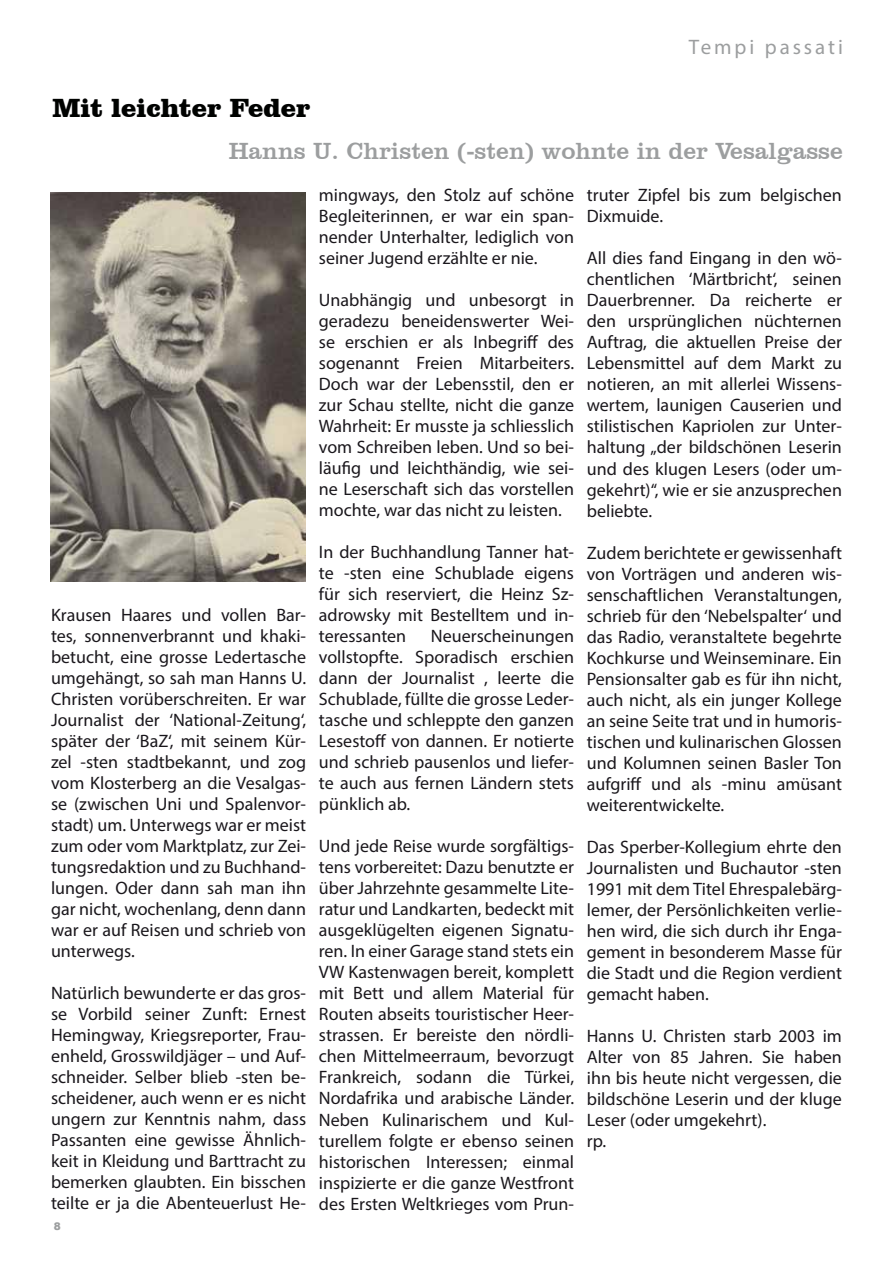
<style>
.page{position:relative;width:893px;height:1263px;background:#fff}
.page>*{position:absolute;margin:0;border:0;box-sizing:border-box;transform-origin:0 0}
.t1{font:900 27px "Clarendon BT";color:#000200}
.t2{font:24px "Clarendon BT";color:#9c9e9f}
.t3{font:21px "Myriad Pro";letter-spacing:.14em;color:#9c9e9f}
.t4{font:18px/21px "Myriad Pro";color:#1a171c;text-align:justify}
.t5{font:900 10.5px "Arial";color:#9c9e9f}
</style>
<div class="page">
<img style="left:50px;top:192px;width:256px;height:389px">
<p class="t3" style="left:689px;top:34px;width:156px">Tempi passati</p>
<h1 class="t1" style="left:53px;top:91px;width:259px">Mit leichter Feder</h1>
<h2 class="t2" style="left:229px;top:136px;width:616px">Hanns U. Christen (-sten) wohnte in der Vesalgasse</h2>
<p class="t4" style="left:51px;top:604px;width:257px">Krausen Haares und vollen Bar&shy;tes, sonnenverbrannt und khaki&shy;betucht, eine grosse Ledertasche umgehängt, so sah man Hanns U.<br>Christen vorüberschreiten. Er war Journalist der ‘National-Zeitung‘, später der ‘BaZ‘, mit seinem Kür&shy;zel -sten stadtbekannt, und zog vom Klosterberg an die Vesalgas&shy;se (zwischen Uni und Spalenvor&shy;stadt) um. Unterwegs war er meist zum oder vom Marktplatz, zur Zei&shy;tungsredaktion und zu Buchhand&shy;lungen. Oder dann sah man ihn gar nicht, wochenlang, denn dann war er auf Reisen und schrieb von unterwegs.</p>
<p class="t4" style="left:51px;top:982px;width:257px">Natürlich bewunderte er das gros&shy;se Vorbild seiner Zunft: Ernest Hemingway, Kriegsreporter, Frau&shy;enheld, Grosswildjäger – und Auf&shy;schneider. Selber blieb -sten be&shy;scheidener, auch wenn er es nicht ungern zur Kenntnis nahm, dass Passanten eine gewisse Ähnlich&shy;keit in Kleidung und Barttracht zu bemerken glaubten. Ein bisschen teilte er ja die Abenteuerlust He-</p>
<p class="t5" style="left:54px;top:1219px;width:9px">8</p>
<p class="t4" style="left:319px;top:184px;width:257px">mingways, den Stolz auf schöne Begleiterinnen, er war ein span&shy;nender Unterhalter, lediglich von seiner Jugend erzählte er nie.</p>
<p class="t4" style="left:319px;top:289px;width:257px">Unabhängig und unbesorgt in geradezu beneidenswerter Wei&shy;se erschien er als Inbegriff des sogenannt Freien Mitarbeiters.<br>Doch war der Lebensstil, den er zur Schau stellte, nicht die ganze Wahrheit: Er musste ja schliesslich vom Schreiben leben. Und so bei&shy;läufig und leichthändig, wie sei&shy;ne Leserschaft sich das vorstellen mochte, war das nicht zu leisten.</p>
<p class="t4" style="left:319px;top:541px;width:257px">In der Buchhandlung Tanner hat&shy;te -sten eine Schublade eigens für sich reserviert, die Heinz Sz&shy;adrowsky mit Bestelltem und in&shy;teressanten</p>
<p class="t4" style="left:319px;top:625px;width:257px;text-indent:112px">Neuerscheinungen vollstopfte. Sporadisch erschien dann der Journalist , leerte die Schublade, füllte die grosse Leder&shy;tasche und schleppte den ganzen Lesestoff von dannen. Er notierte und schrieb pausenlos und liefer&shy;te auch aus fernen Ländern stets pünklich ab.</p>
<p class="t4" style="left:319px;top:835px;width:257px">Und jede Reise wurde sorgfältigs&shy;tens vorbereitet: Dazu benutzte er über Jahrzehnte gesammelte Lite&shy;ratur und Landkarten, bedeckt mit ausgeklügelten eigenen Signatu&shy;ren. In einer Garage stand stets ein VW Kastenwagen bereit, komplett mit Bett und allem Material für Routen abseits touristischer Heer&shy;strassen. Er bereiste den nördli&shy;chen Mittelmeerraum, bevorzugt Frankreich, sodann die Türkei, Nordafrika und arabische Länder.<br>Neben Kulinarischem und Kul&shy;turellem folgte er ebenso seinen historischen Interessen; einmal inspizierte er die ganze Westfront des Ersten Weltkrieges vom Prun-</p>
<p class="t4" style="left:587px;top:185px;width:257px">truter Zipfel bis zum belgischen<br>Dixmuide.</p>
<p class="t4" style="left:587px;top:248px;width:257px">All dies fand Eingang in den wö&shy;chentlichen ‘Märtbricht‘, seinen Dauerbrenner. Da reicherte er den ursprünglichen nüchternen Auftrag, die aktuellen Preise der Lebensmittel auf dem Markt zu notieren, an mit allerlei Wissens&shy;wertem, launigen Causerien und stilistischen Kapriolen zur Unter&shy;haltung „der bildschönen Leserin und des klugen Lesers (oder um&shy;gekehrt)“, wie er sie anzusprechen beliebte.</p>
<p class="t4" style="left:587px;top:542px;width:257px">Zudem berichtete er gewissenhaft von Vorträgen und anderen wis&shy;senschaftlichen Veranstaltungen, schrieb für den ‘Nebelspalter‘ und das Radio, veranstaltete begehrte Kochkurse und Weinseminare. Ein Pensionsalter gab es für ihn nicht, auch nicht, als ein junger Kollege an seine Seite trat und in humoris&shy;tischen und kulinarischen Glossen und Kolumnen seinen Basler Ton aufgriff und als -minu amüsant weiterentwickelte.</p>
<p class="t4" style="left:587px;top:836px;width:257px">Das Sperber-Kollegium ehrte den Journalisten und Buchautor -sten 1991 mit dem Titel Ehrespalebärg&shy;lemer, der Persönlichkeiten verlie&shy;hen wird, die sich durch ihr Enga&shy;gement in besonderem Masse für die Stadt und die Region verdient gemacht haben.</p>
<p class="t4" style="left:587px;top:1025px;width:257px;text-align:left">Hanns U. Christen starb 2003 im<br>Alter von 85 Jahren. Sie haben ihn bis heute nicht vergessen, die bildschöne Leserin und der kluge<br>Leser (oder umgekehrt).<br>rp.</p>
</div>
